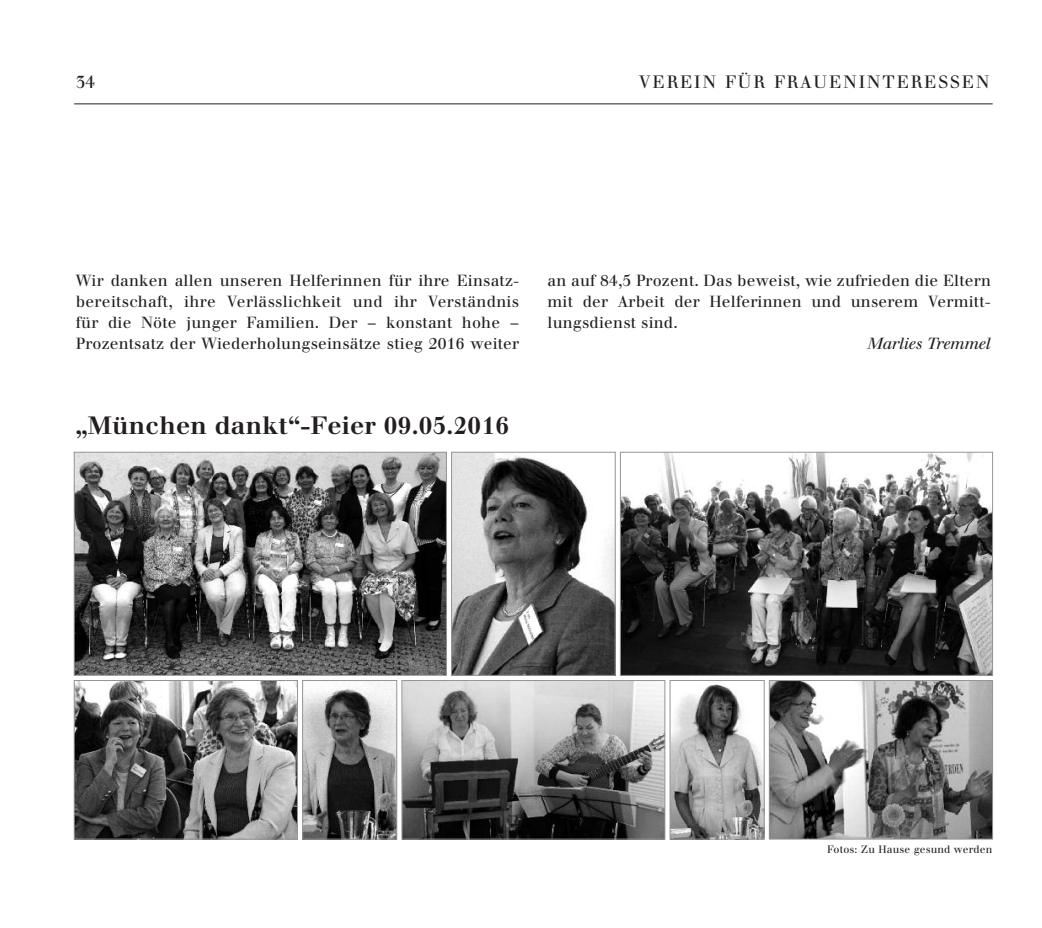
<style>
.page{position:relative;width:1042px;height:928px;background:#fff}
.page>*{position:absolute;margin:0;border:0;box-sizing:border-box;transform-origin:0 0}
.t1{font:700 24.5px "Walbaum";letter-spacing:.01em;color:#231f20}
.t2{font:17.5px "Walbaum";letter-spacing:.11em;color:#231f20}
.t3{font:15.75px/21px "Walbaum";letter-spacing:.01em;color:#231f20;text-align:justify}
.t4{font:italic 15.75px "Walbaum";letter-spacing:-.01em;color:#231f20}
.t5{font:10.5px "Walbaum";letter-spacing:.01em;color:#231f20}
.s1{font-weight:400;font-size:31.5px;color:#fff}
</style>
<div class="page">
<hr style="left:74px;top:103px;width:918px;height:1px;background:#231f20">
<img style="left:622px;top:454px;width:368px;height:219px">
<div style="left:620px;top:452px;width:372px;height:223px;border:1px solid #939598"></div>
<img style="left:771px;top:682px;width:219px;height:155px">
<div style="left:769px;top:680px;width:223px;height:159px;border:1px solid #939598"></div>
<img style="left:76px;top:682px;width:219px;height:155px">
<div style="left:74px;top:680px;width:223px;height:159px;border:1px solid #939598"></div>
<img style="left:76px;top:454px;width:368px;height:219px">
<div style="left:74px;top:452px;width:372px;height:223px;border:1px solid #939598"></div>
<img style="left:304px;top:682px;width:91px;height:155px">
<div style="left:302px;top:680px;width:95px;height:159px;border:1px solid #939598"></div>
<img style="left:671px;top:683px;width:91px;height:154px">
<div style="left:669px;top:680px;width:95px;height:159px;border:1px solid #939598"></div>
<img style="left:453px;top:454px;width:160px;height:219px">
<div style="left:451px;top:452px;width:164px;height:223px;border:1px solid #939598"></div>
<img style="left:403px;top:682px;width:259px;height:155px">
<div style="left:401px;top:680px;width:263px;height:159px;border:1px solid #939598"></div>
<p class="t2" style="left:76px;top:76px;width:21px">34</p>
<p class="t2" style="left:639px;top:76px;width:351px">VEREIN FÜR FRAUENINTERESSEN</p>
<p class="t3" style="left:76px;top:271px;width:444px">Wir danken allen unseren Helferinnen für ihre Einsatz&shy;bereitschaft, ihre Verlässlichkeit und ihr Verständnis für die Nöte junger Familien. Der − konstant hohe − Prozentsatz der Wiederholungseinsätze stieg 2016 weiter</p>
<p class="t3" style="left:547px;top:271px;width:444px">an auf 84,5 Prozent. Das beweist, wie zufrieden die Eltern mit der Arbeit der Helferinnen und unserem Vermitt&shy;lungsdienst sind.</p>
<p class="t4" style="left:867px;top:337px;width:125px">Marlies Tremmel</p>
<h1 class="t1" style="left:76px;top:417px;width:510px">„München dankt“-Feier 09.05.2016 <span class="s1">ilkie</span></h1>
<p class="t5" style="left:826px;top:845px;width:167px">Fotos: Zu Hause gesund werden</p>
</div>
